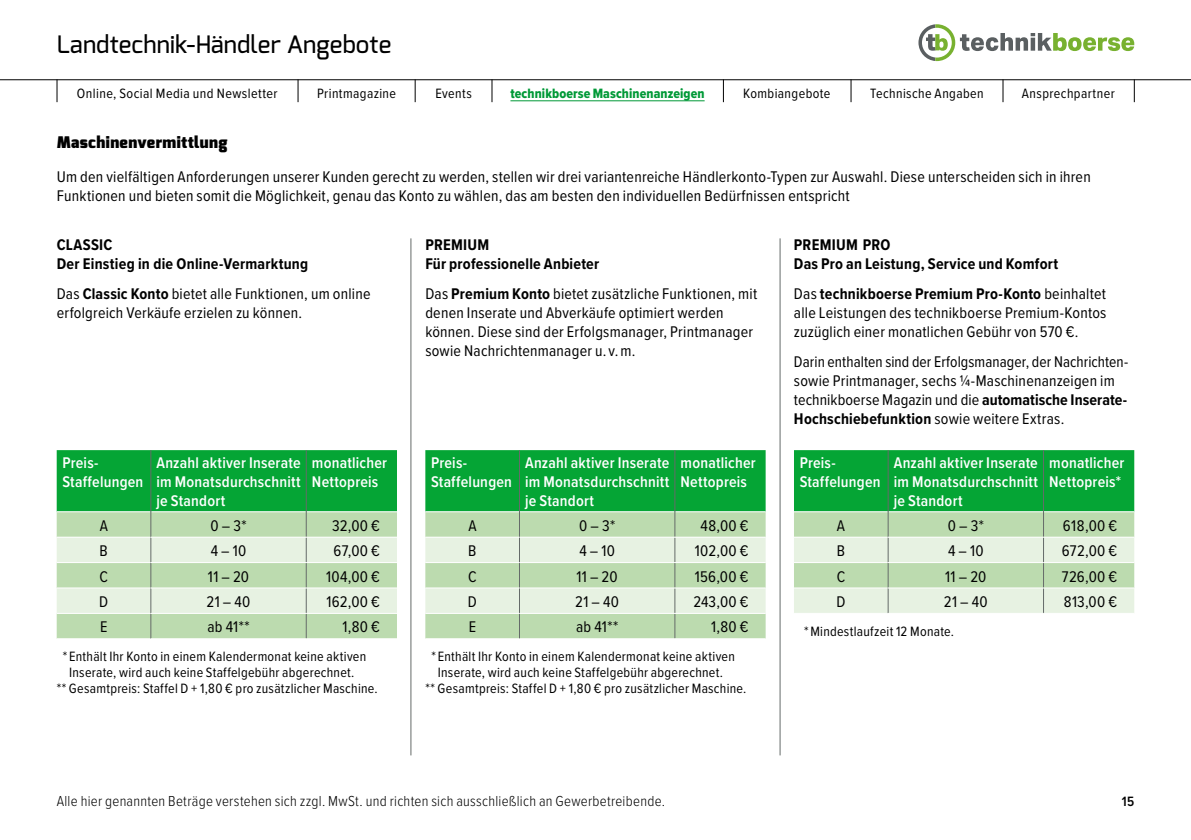
<style>
.page{position:relative;width:1191px;height:840px;background:#fff}
.page>*{position:absolute;margin:0;border:0;box-sizing:border-box;transform-origin:0 0}
.t1{font:500 24px "Exo";letter-spacing:.005em;color:#000}
.t2{font:16px/18.8px "Proxima Nova Cond";letter-spacing:.015em;color:#000}
.t3{font:600 16px/18.8px "Proxima Nova Cond";letter-spacing:.015em;color:#fff}
.t4{font:700 16px/18.8px "Proxima Nova Cond";letter-spacing:.015em;color:#000}
.t5{font:900 16px "Exo";letter-spacing:.025em;color:#000}
.t6{font:300 15px "Proxima Nova Cond";letter-spacing:.015em;color:#000}
.t7{font:14px "Proxima Nova Cond";letter-spacing:.02em;color:#000}
.t8{font:14px "Proxima Nova Cond Extrabld";letter-spacing:.005em;color:#009937}
.t9{font:600 14px "Proxima Nova Cond";color:#000}
.s1{font-weight:700}
</style>
<div class="page">
<hr style="left:0;top:79px;width:1191px;height:1px;background:#000">
<svg style="left:1134px;top:79px;width:1px;height:23px"></svg>
<svg style="left:1002px;top:79px;width:1px;height:23px"></svg>
<svg style="left:850px;top:79px;width:1px;height:23px"></svg>
<svg style="left:723px;top:79px;width:1px;height:23px"></svg>
<svg style="left:491px;top:79px;width:1px;height:23px"></svg>
<svg style="left:415px;top:79px;width:1px;height:23px"></svg>
<svg style="left:298px;top:79px;width:1px;height:23px"></svg>
<svg style="left:57px;top:79px;width:1px;height:23px"></svg>
<hr style="left:410px;top:238px;width:1px;height:517px;background:#656b69">
<hr style="left:779px;top:238px;width:1px;height:517px;background:#656b69">
<svg style="left:57px;top:450px;width:340px;height:188px;background:#8bcf95"></svg>
<hr style="left:151px;top:536px;width:155px;height:1px;background:#fff">
<hr style="left:306px;top:536px;width:91px;height:1px;background:#fff">
<hr style="left:151px;top:562px;width:155px;height:1px;background:#fff">
<hr style="left:306px;top:562px;width:91px;height:1px;background:#fff">
<hr style="left:151px;top:587px;width:155px;height:1px;background:#fff">
<hr style="left:306px;top:587px;width:91px;height:1px;background:#fff">
<hr style="left:151px;top:612px;width:155px;height:1px;background:#fff">
<hr style="left:306px;top:612px;width:91px;height:1px;background:#fff">
<svg style="left:425px;top:450px;width:340px;height:188px;background:#8ccf95"></svg>
<hr style="left:519px;top:536px;width:156px;height:1px;background:#fff">
<hr style="left:675px;top:536px;width:90px;height:1px;background:#fff">
<hr style="left:519px;top:562px;width:156px;height:1px;background:#fff">
<hr style="left:675px;top:562px;width:90px;height:1px;background:#fff">
<hr style="left:519px;top:587px;width:156px;height:1px;background:#fff">
<hr style="left:675px;top:587px;width:90px;height:1px;background:#fff">
<hr style="left:519px;top:612px;width:156px;height:1px;background:#fff">
<hr style="left:675px;top:612px;width:90px;height:1px;background:#fff">
<svg style="left:794px;top:450px;width:340px;height:163px;background:#84cd90"></svg>
<hr style="left:888px;top:536px;width:155px;height:1px;background:#fff">
<hr style="left:1043px;top:536px;width:91px;height:1px;background:#fff">
<hr style="left:888px;top:562px;width:155px;height:1px;background:#fff">
<hr style="left:1043px;top:562px;width:91px;height:1px;background:#fff">
<hr style="left:888px;top:587px;width:155px;height:1px;background:#fff">
<hr style="left:1043px;top:587px;width:91px;height:1px;background:#fff">
<hr style="left:888px;top:612px;width:155px;height:1px;background:#fff">
<hr style="left:1043px;top:612px;width:91px;height:1px;background:#fff">
<hr style="left:510px;top:100px;width:194px;height:1px;background:#009937">
<svg style="left:918px;top:24px;width:216px;height:37px"></svg>
<h1 class="t1" style="left:57px;top:28px;width:336px">Landtechnik-Händler Angebote</h1>
<p class="t8" style="left:510px;top:83px;width:196px">technikboerse Maschinenanzeigen</p>
<p class="t7" style="left:77px;top:83px;width:202px">Online, Social Media und Newsletter</p>
<p class="t7" style="left:317px;top:83px;width:81px">Printmagazine</p>
<p class="t7" style="left:435px;top:83px;width:38px">Events</p>
<p class="t7" style="left:743px;top:83px;width:89px">Kombiangebote</p>
<p class="t7" style="left:870px;top:83px;width:115px">Technische Angaben</p>
<p class="t7" style="left:1022px;top:83px;width:94px">Ansprechpartner</p>
<p class="t5" style="left:57px;top:132px;width:172px">Maschinenvermittlung</p>
<p class="t2" style="left:57px;top:167px;width:1035px">Um den vielfältigen Anforderungen unserer Kunden gerecht zu werden, stellen wir drei variantenreiche Händlerkonto-Typen zur Auswahl. Diese unterscheiden sich in ihren<br>Funktionen und bieten somit die Möglichkeit, genau das Konto zu wählen, das am besten den individuellen Bedürfnissen entspricht</p>
<p class="t4" style="left:57px;top:235px;width:253px">CLASSIC<br>Der Einstieg in die Online-Vermarktung</p>
<p class="t2" style="left:57px;top:284px;width:315px">Das <span class="s1">Classic Konto</span> bietet alle Funktionen, um online erfolgreich Verkäufe erzielen zu können.</p>
<p class="t3" style="left:62px;top:453px;width:82px">Preis-<br>Staffelungen</p>
<p class="t3" style="left:156px;top:453px;width:146px;text-align:justify">Anzahl aktiver Inserate im Monatsdurchschnitt je Standort</p>
<p class="t3" style="left:312px;top:453px;width:77px">monatlicher<br>Nettopreis</p>
<p class="t2" style="left:100px;top:515px;width:10px">A</p>
<p class="t2" style="left:211px;top:515px;width:37px">0 – 3*</p>
<p class="t2" style="left:332px;top:515px;width:49px">32,00 €</p>
<p class="t2" style="left:100px;top:540px;width:10px">B</p>
<p class="t2" style="left:211px;top:540px;width:37px">4 – 10</p>
<p class="t2" style="left:333px;top:540px;width:48px">67,00 €</p>
<p class="t2" style="left:99px;top:566px;width:10px">C</p>
<p class="t2" style="left:208px;top:566px;width:43px">11 – 20</p>
<p class="t2" style="left:326px;top:566px;width:55px">104,00 €</p>
<p class="t2" style="left:99px;top:591px;width:11px">D</p>
<p class="t2" style="left:207px;top:591px;width:45px">21 – 40</p>
<p class="t2" style="left:326px;top:591px;width:55px">162,00 €</p>
<p class="t2" style="left:100px;top:616px;width:9px">E</p>
<p class="t2" style="left:207px;top:616px;width:44px">ab 41**</p>
<p class="t2" style="left:342px;top:616px;width:39px">1,80 €</p>
<p class="t7" style="left:63px;top:645px;width:305px">* Enthält Ihr Konto in einem Kalendermonat keine aktiven</p>
<p class="t7" style="left:69px;top:661px;width:287px">Inserate, wird auch keine Staffelgebühr abgerechnet.</p>
<p class="t7" style="left:57px;top:677px;width:322px">** Gesamtpreis: Staffel D + 1,80 € pro zusätzlicher Maschine.</p>
<p class="t4" style="left:425px;top:235px;width:175px">PREMIUM<br>Für professionelle Anbieter</p>
<p class="t2" style="left:425px;top:284px;width:333px">Das <span class="s1">Premium Konto</span> bietet zusätzliche Funktionen, mit denen Inserate und Abverkäufe optimiert werden können. Diese sind der Erfolgsmanager, Printmanager sowie Nachrichtenmanager u. v. m.</p>
<p class="t3" style="left:431px;top:453px;width:82px">Preis-<br>Staffelungen</p>
<p class="t3" style="left:525px;top:453px;width:146px;text-align:justify">Anzahl aktiver Inserate im Monatsdurchschnitt je Standort</p>
<p class="t3" style="left:680px;top:453px;width:77px">monatlicher<br>Nettopreis</p>
<p class="t2" style="left:468px;top:515px;width:10px">A</p>
<p class="t2" style="left:579px;top:515px;width:37px">0 – 3*</p>
<p class="t2" style="left:700px;top:515px;width:50px">48,00 €</p>
<p class="t2" style="left:468px;top:540px;width:10px">B</p>
<p class="t2" style="left:579px;top:540px;width:37px">4 – 10</p>
<p class="t2" style="left:695px;top:540px;width:55px">102,00 €</p>
<p class="t2" style="left:468px;top:566px;width:10px">C</p>
<p class="t2" style="left:576px;top:566px;width:43px">11 – 20</p>
<p class="t2" style="left:695px;top:566px;width:55px">156,00 €</p>
<p class="t2" style="left:468px;top:591px;width:11px">D</p>
<p class="t2" style="left:575px;top:591px;width:45px">21 – 40</p>
<p class="t2" style="left:693px;top:591px;width:57px">243,00 €</p>
<p class="t2" style="left:469px;top:616px;width:9px">E</p>
<p class="t2" style="left:576px;top:616px;width:44px">ab 41**</p>
<p class="t2" style="left:711px;top:616px;width:39px">1,80 €</p>
<p class="t7" style="left:431px;top:645px;width:305px">* Enthält Ihr Konto in einem Kalendermonat keine aktiven</p>
<p class="t7" style="left:438px;top:661px;width:287px">Inserate, wird auch keine Staffelgebühr abgerechnet.</p>
<p class="t7" style="left:425px;top:677px;width:322px">** Gesamtpreis: Staffel D + 1,80 € pro zusätzlicher Maschine.</p>
<p class="t4" style="left:794px;top:235px;width:266px">PREMIUM PRO<br>Das Pro an Leistung, Service und Komfort</p>
<p class="t2" style="left:794px;top:284px;width:314px;text-align:justify">Das <span class="s1">technikboerse Premium Pro-Konto</span> beinhaltet alle Leistungen des technikboerse Premium-Kontos zuzüglich einer monatlichen Gebühr von 570 €.</p>
<p class="t2" style="left:794px;top:351px;width:336px">Darin enthalten sind der Erfolgsmanager, der Nachrichten&shy;sowie Printmanager, sechs ¼-Maschinenanzeigen im technikboerse Magazin und die <span class="s1">automatische Inserate-Hochschiebefunktion</span> sowie weitere Extras.</p>
<p class="t3" style="left:799px;top:453px;width:82px">Preis-<br>Staffelungen</p>
<p class="t3" style="left:893px;top:453px;width:146px;text-align:justify">Anzahl aktiver Inserate im Monatsdurchschnitt je Standort</p>
<p class="t3" style="left:1049px;top:453px;width:77px">monatlicher<br>Nettopreis*</p>
<p class="t2" style="left:837px;top:515px;width:10px">A</p>
<p class="t2" style="left:948px;top:515px;width:37px">0 – 3*</p>
<p class="t2" style="left:1063px;top:515px;width:56px">618,00 €</p>
<p class="t2" style="left:837px;top:540px;width:10px">B</p>
<p class="t2" style="left:948px;top:540px;width:37px">4 – 10</p>
<p class="t2" style="left:1061px;top:540px;width:57px">672,00 €</p>
<p class="t2" style="left:837px;top:566px;width:10px">C</p>
<p class="t2" style="left:945px;top:566px;width:43px">11 – 20</p>
<p class="t2" style="left:1062px;top:566px;width:57px">726,00 €</p>
<p class="t2" style="left:836px;top:591px;width:11px">D</p>
<p class="t2" style="left:944px;top:591px;width:45px">21 – 40</p>
<p class="t2" style="left:1063px;top:591px;width:55px">813,00 €</p>
<p class="t7" style="left:804px;top:620px;width:151px">* Mindestlaufzeit 12 Monate.</p>
<p class="t6" style="left:57px;top:789px;width:610px">Alle hier genannten Beträge verstehen sich zzgl. MwSt. und richten sich ausschließlich an Gewerbetreibende.</p>
<p class="t9" style="left:1121px;top:790px;width:14px">15</p>
</div>
